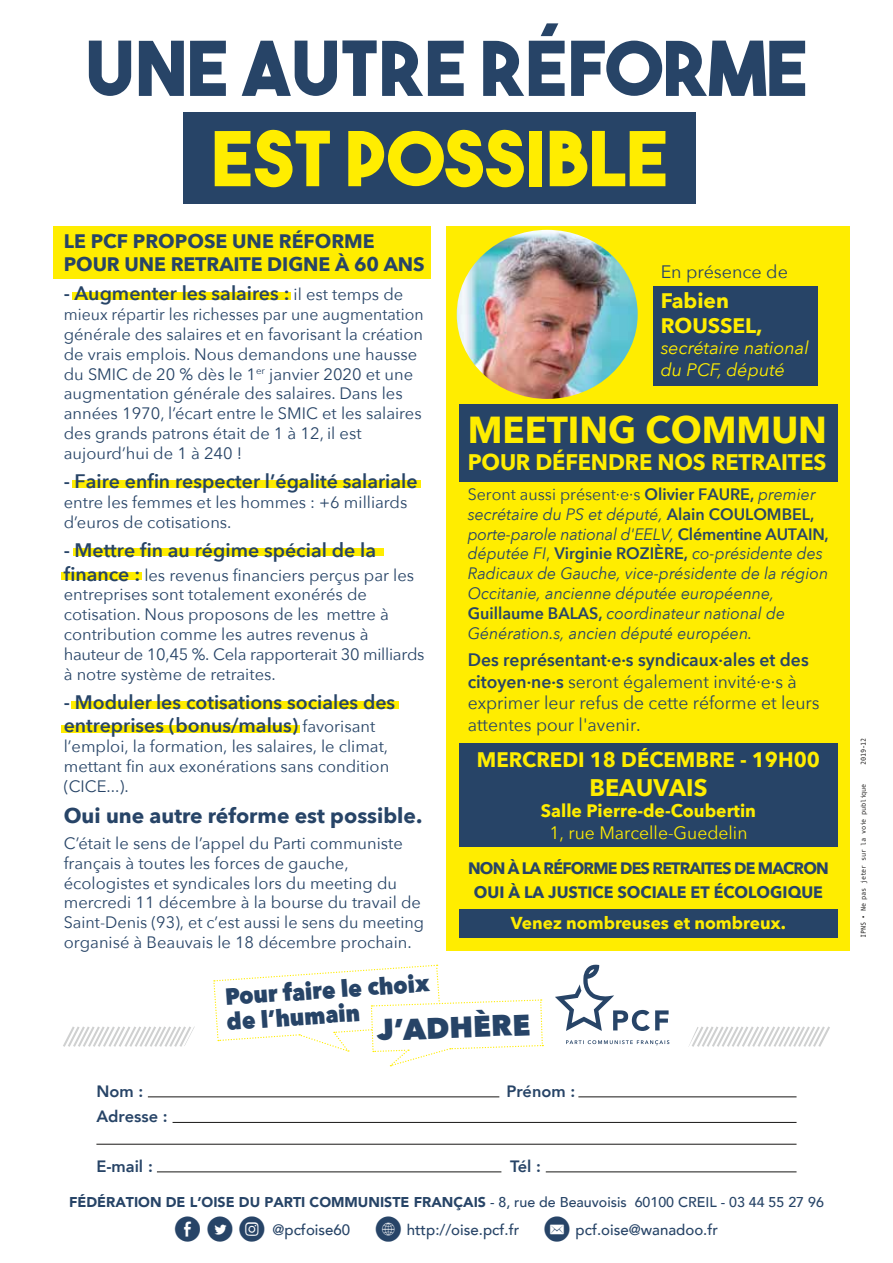
<style>
.page{position:relative;width:893px;height:1263px;background:#fff}
.page>*{position:absolute;margin:0;border:0;box-sizing:border-box;transform-origin:0 0}
.t1{font:75.3px "The Bold Font";color:#274467}
.t2{font:75.3px "The Bold Font";color:#ffed00}
.t3{font:700 37.5px "Avenir Next";color:#ffed00}
.t4{font:800 29.7px "Avenir Next";color:#274467}
.t5{font:700 24px "Avenir Next";color:#ffed00}
.t6{font:800 23.4px/24.8px "Avenir Next";color:#274467;scale:.93 1}
.t7{font:700 22.5px "Avenir Next";letter-spacing:-.01em;color:#ffed00}
.t8{font:700 21px/25.2px "Avenir Next";color:#ffed00}
.t9{font:700 21px "Avenir Next";color:#274467}
.t10{font:600 19.5px/23.4px "Avenir Next";color:#274467}
.t11{font:700 19.5px/23.4px "Avenir Next";letter-spacing:-.005em;color:#274467}
.t12{font:18px/21.6px "Avenir Next";color:#274467}
.t13{font:italic 18px/21.6px "Avenir Next";color:#ffed00}
.t14{font:700 18px "Avenir Next";color:#ffed00}
.t15{font:18px "Avenir Next";color:#ffed00}
.t16{font:700 17.25px "Avenir Next";color:#ffed00}
.t17{font:16.5px/19.8px "Avenir Next";color:#274467}
.t18{font:italic 16.5px/19.8px "Avenir Next";color:#274467}
.t19{font:16.5px/19.8px "Avenir Next";color:#274467;scale:.96 1}
.t20{font:700 16.5px/24.3px "Avenir Next";letter-spacing:-.025em;color:#274467;text-align:center}
.t21{font:800 16.35px "Avenir";color:#274467}
.t22{font:500 15px "Avenir";color:#274467}
.t23{font:900 14.25px "Avenir";color:#274467}
.t24{font:7.05px "Andale Mono";letter-spacing:-.05em;color:#181716}
.s1{font-weight:400;font-size:16.5px}
.s2{font-weight:600;font-size:19.5px}
.s3{font-style:normal}
.s4{font-weight:600;font-style:normal}
.s5{font-weight:600}
.s6{font-weight:500}
.s7{font-family:"Social Media Circled";font-weight:400;font-size:24.75px}
</style>
<div class="page">
<div style="left:446px;top:226px;width:404px;height:724px;background:#ffed00"></div>
<div style="left:459px;top:404px;width:379px;height:78px;background:#274467"></div>
<div style="left:459px;top:743px;width:379px;height:103px;background:#274467"></div>
<div style="left:459px;top:910px;width:379px;height:28px;background:#274467"></div>
<div style="left:653px;top:286px;width:165px;height:100px;background:#274467"></div>
<div style="left:72px;top:292px;width:219px;height:8px;background:#ffed00"></div>
<div style="left:72px;top:480px;width:349px;height:8px;background:#ffed00"></div>
<div style="left:72px;top:701px;width:327px;height:8px;background:#ffed00"></div>
<div style="left:61px;top:725px;width:238px;height:8px;background:#ffed00"></div>
<div style="left:73px;top:549px;width:310px;height:7px;background:#ffed00"></div>
<div style="left:61px;top:572px;width:81px;height:8px;background:#ffed00"></div>
<div style="left:183px;top:112px;width:512px;height:92px;background:#274467"></div>
<div style="left:53px;top:226px;width:378px;height:53px;background:#ffed00"></div>
<img style="left:457px;top:230px;width:181px;height:169px">
<svg style="left:63px;top:964px;width:767px;height:103px"></svg>
<hr style="left:148px;top:1096px;width:351px;height:1px;background:#181716">
<hr style="left:173px;top:1122px;width:623px;height:1px;background:#181716">
<hr style="left:96px;top:1144px;width:700px;height:1px;background:#181716">
<hr style="left:157px;top:1171px;width:344px;height:1px;background:#181716">
<hr style="left:546px;top:1171px;width:250px;height:1px;background:#181716">
<hr style="left:578px;top:1096px;width:218px;height:1px;background:#181716">
<h1 class="t1" style="left:85px;top:21px;width:724px">UNE AUTRE RÉFORME</h1>
<h1 class="t2" style="left:212px;top:111px;width:458px">EST POSSIBLE</h1>
<p class="t11" style="left:64px;top:229px;width:362px">LE PCF PROPOSE UNE RÉFORME<br>POUR UNE RETRAITE DIGNE À 60 ANS</p>
<p class="t10" style="left:64px;top:281px;width:341px">- Augmenter les salaires : <span class="s1">il est temps de</span></p>
<p class="t19" style="left:64px;top:304px;width:376px">mieux répartir les richesses par une augmentation générale des salaires et en favorisant la création de vrais emplois. Nous demandons une hausse du SMIC de 20 % dès le 1<sup>er</sup> janvier 2020 et une augmentation générale des salaires. Dans les années 1970, l’écart entre le SMIC et les salaires des grands patrons était de 1 à 12, il est aujourd’hui de 1 à 240 !</p>
<p class="t10" style="left:64px;top:469px;width:355px">- Faire enfin respecter l’égalité salariale</p>
<p class="t17" style="left:64px;top:492px;width:345px">entre les femmes et les hommes : +6 milliards d’euros de cotisations.</p>
<p class="t10" style="left:64px;top:538px;width:314px">- Mettre fin au régime spécial de la</p>
<p class="t17" style="left:64px;top:564px;width:362px"><span class="s2">finance :</span> les revenus financiers perçus par les entreprises sont totalement exonérés de cotisation. Nous proposons de les mettre à contribution comme les autres revenus à hauteur de 10,45 %. Cela rapporterait 30 milliards à notre système de retraites.</p>
<p class="t10" style="left:64px;top:690px;width:333px">- Moduler les cotisations sociales des entreprises (bonus/malus) <span class="s1">favorisant</span></p>
<p class="t17" style="left:64px;top:736px;width:327px;text-align:justify">l’emploi, la formation, les salaires, le climat, mettant fin aux exonérations sans condition (CICE...).</p>
<p class="t9" style="left:64px;top:797px;width:360px">Oui une autre réforme est possible.</p>
<p class="t17" style="left:64px;top:832px;width:362px">C’était le sens de l’appel du Parti communiste français à toutes les forces de gauche, écologistes et syndicales lors du meeting du mercredi 11 décembre à la bourse du travail de Saint-Denis (93), et c’est aussi le sens du meeting organisé à Beauvais le 18 décembre prochain.</p>
<p class="t12" style="left:661px;top:260px;width:129px">En présence de</p>
<p class="t8" style="left:661px;top:287px;width:103px">Fabien<br>ROUSSEL,</p>
<p class="t13" style="left:661px;top:337px;width:150px">secrétaire national du PCF, député</p>
<h2 class="t3" style="left:468px;top:397px;width:361px">MEETING COMMUN</h2>
<h3 class="t7" style="left:468px;top:442px;width:360px">POUR DÉFENDRE NOS RETRAITES</h3>
<p class="t18" style="left:468px;top:484px;width:363px"><span class="s3">Seront aussi présent·e·s</span> <span class="s4">Olivier FAURE,</span> premier secrétaire du PS et député, <span class="s4">Alain COULOMBEL, </span>porte-parole national d'EELV, <span class="s4">Clémentine AUTAIN, </span>députée FI<span class="s3">,</span> <span class="s4">Virginie ROZIÈRE,</span> co-présidente des Radicaux de Gauche, vice-présidente de la région Occitanie, ancienne députée européenne, <span class="s4">Guillaume BALAS,</span> coordinateur national de Génération.s, ancien député européen.</p>
<p class="t12" style="left:468px;top:648px;width:353px"><span class="s5">Des représentant·e·s syndicaux·ales et des citoyen·ne·s</span> seront également invité·e·s à exprimer leur refus de cette réforme et leurs attentes pour l'avenir.</p>
<p class="t8" style="left:477px;top:746px;width:345px">MERCREDI 18 DÉCEMBRE - 19H00</p>
<h3 class="t5" style="left:589px;top:766px;width:119px">BEAUVAIS</h3>
<p class="t14" style="left:541px;top:795px;width:217px">Salle Pierre-de-Coubertin</p>
<p class="t15" style="left:549px;top:817px;width:200px">1, rue Marcelle-Guedelin</p>
<p class="t20" style="left:468px;top:855px;width:362px">NON À LA RÉFORME DES RETRAITES DE MACRON<br>OUI À LA JUSTICE SOCIALE ET ÉCOLOGIQUE</p>
<p class="t16" style="left:511px;top:908px;width:277px">Venez nombreuses et nombreux.</p>
<h3 class="t6" style="left:224px;top:984px;width:222px;rotate:-4deg">Pour faire le choix de l’humain</h3>
<h3 class="t4" style="left:377px;top:1011px;width:155px;rotate:-2deg">J’ADHÈRE</h3>
<p class="t21" style="left:96px;top:1078px;width:49px">Nom :</p>
<p class="t21" style="left:506px;top:1078px;width:70px">Prénom :</p>
<p class="t21" style="left:96px;top:1104px;width:73px">Adresse :</p>
<p class="t21" style="left:96px;top:1153px;width:58px">E-mail :</p>
<p class="t21" style="left:510px;top:1153px;width:32px">Tél :</p>
<p class="t23" style="left:69px;top:1189px;width:756px">FÉDÉRATION DE L’OISE DU PARTI COMMUNISTE FRANÇAIS <span class="s6">- 8, rue de Beauvoisis 60100 CREIL - 03 44 55 27 96</span></p>
<p class="t22" style="left:175px;top:1217px;width:544px"><span class="s7">E D Q</span> @pcfoise60 <span class="s7">K</span> http://oise.pcf.fr <span class="s7">k</span> pcf.oise@wanadoo.fr</p>
<p class="t24" style="left:859px;top:765px;width:29px;rotate:-90deg">2019-12</p>
<p class="t24" style="left:859px;top:938px;width:156px;rotate:-90deg">IPNS • Ne pas jeter sur la voie publique</p>
</div>
